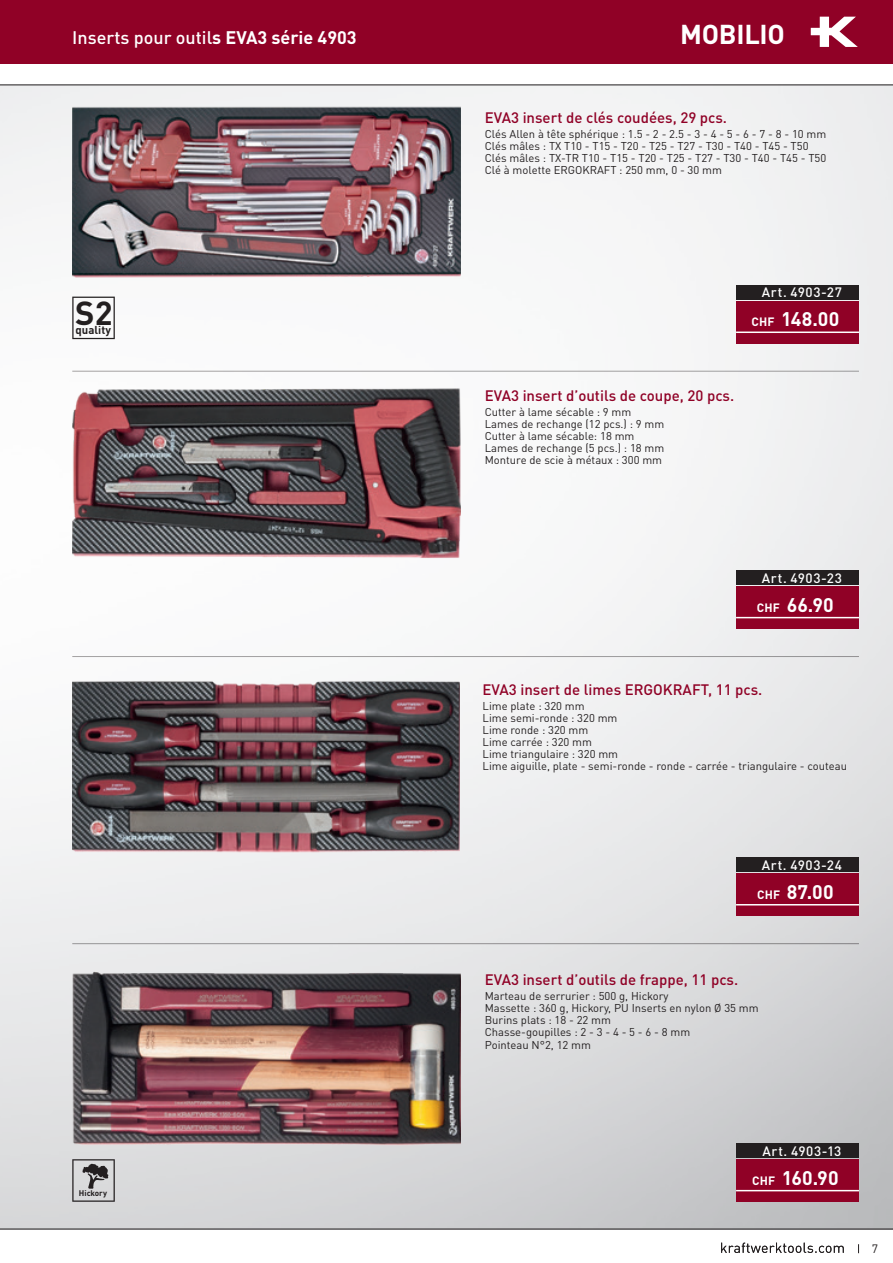
<style>
.page{position:relative;width:893px;height:1263px;background:#fff}
.page>*{position:absolute;margin:0;border:0;box-sizing:border-box;transform-origin:0 0}
.t1{font:700 32.85px "DIN Pro";color:#231f20}
.t2{font:700 27px "DIN Pro";letter-spacing:-.01em;color:#fff}
.t3{font:700 19.5px "DIN Pro";letter-spacing:.005em;color:#fff}
.t4{font:500 18px "DIN Pro";color:#fff}
.t5{font:500 15px "DIN Pro";color:#900126}
.t6{font:500 13.5px "DIN Pro";letter-spacing:.05em;color:#fff}
.t7{font:12px "DIN Pro";color:#231f20}
.t8{font:700 11.4px "DIN Pro";color:#231f20}
.t9{font:11.25px/12px "DIN Pro";color:#231f20}
.t10{font:700 8.1px "DIN Pro";color:#231f20}
.s1{font-weight:700}
.s2{font-size:12px}
</style>
<div class="page">
<img style="left:0;top:86px;width:893px;height:1142px">
<div style="left:0;top:0;width:893px;height:64px;background:#900126"></div>
<svg style="left:811px;top:17px;width:47px;height:30px"></svg>
<hr style="left:0;top:85px;width:893px;height:1px;background:#231f20">
<hr style="left:0;top:1228px;width:893px;height:1px;background:#231f20">
<svg style="left:721px;top:1243px;width:123px;height:10px"></svg>
<img style="left:72px;top:384px;width:388px;height:177px">
<img style="left:72px;top:678px;width:387px;height:175px">
<img style="left:72px;top:106px;width:388px;height:177px">
<svg style="left:72px;top:297px;width:43px;height:42px"></svg>
<img style="left:72px;top:968px;width:388px;height:177px">
<svg style="left:72px;top:1159px;width:43px;height:43px"></svg>
<hr style="left:72px;top:371px;width:787px;height:1px;background:#231f20">
<hr style="left:72px;top:656px;width:787px;height:1px;background:#231f20">
<hr style="left:72px;top:943px;width:787px;height:1px;background:#231f20">
<div style="left:736px;top:587px;width:123px;height:42px;background:#900126"></div>
<hr style="left:736px;top:617px;width:123px;height:1px;background:#fff">
<div style="left:736px;top:874px;width:123px;height:42px;background:#900126"></div>
<hr style="left:736px;top:904px;width:123px;height:1px;background:#fff">
<div style="left:736px;top:570px;width:123px;height:15px;background:#231f20"></div>
<div style="left:736px;top:857px;width:123px;height:15px;background:#231f20"></div>
<div style="left:736px;top:301px;width:123px;height:42px;background:#900126"></div>
<hr style="left:736px;top:331px;width:123px;height:2px;background:#fff">
<div style="left:736px;top:285px;width:123px;height:14px;background:#231f20"></div>
<div style="left:736px;top:1160px;width:123px;height:42px;background:#900126"></div>
<hr style="left:736px;top:1190px;width:123px;height:1px;background:#fff">
<div style="left:736px;top:1143px;width:123px;height:15px;background:#231f20"></div>
<h3 class="t4" style="left:72px;top:24px;width:286px">Inserts pour outil<span class="s1">s EVA3 série 4903</span></h3>
<h1 class="t1" style="left:75px;top:287px;width:39px">S2</h1>
<p class="t8" style="left:76px;top:321px;width:37px">quality</p>
<p class="t10" style="left:79px;top:1187px;width:30px">Hickory</p>
<h2 class="t2" style="left:680px;top:13px;width:106px">MOBILIO</h2>
<h3 class="t5" style="left:485px;top:106px;width:244px">EVA3 insert de clés coudées, 29 pcs.</h3>
<p class="t9" style="left:485px;top:127px;width:343px">Clés Allen à tête sphérique : 1.5 - 2 - 2.5 - 3 - 4 - 5 - 6 - 7 - 8 - 10 mm Clés mâles : TX T10 - T15 - T20 - T25 - T27 - T30 - T40 - T45 - T50<br>Clés mâles : TX-TR T10 - T15 - T20 - T25 - T27 - T30 - T40 - T45 - T50<br>Clé à molette ERGOKRAFT : 250 mm, 0 - 30 mm</p>
<p class="t6" style="left:762px;top:282px;width:82px">Art. 4903-27</p>
<h3 class="t3" style="left:751px;top:304px;width:90px"><span class="s2">CHF</span> 148.00</h3>
<h3 class="t5" style="left:485px;top:384px;width:251px">EVA3 insert d’outils de coupe, 20 pcs.</h3>
<p class="t9" style="left:485px;top:405px;width:181px">Cutter à lame sécable : 9 mm<br>Lames de rechange (12 pcs.) : 9 mm<br>Cutter à lame sécable: 18 mm<br>Lames de rechange (5 pcs.) : 18 mm<br>Monture de scie à métaux : 300 mm</p>
<p class="t6" style="left:762px;top:567px;width:82px">Art. 4903-23</p>
<h3 class="t3" style="left:757px;top:589px;width:78px"><span class="s2">CHF</span> 66.90</h3>
<h3 class="t5" style="left:483px;top:678px;width:281px">EVA3 insert de limes ERGOKRAFT, 11 pcs.</h3>
<p class="t9" style="left:483px;top:699px;width:366px">Lime plate : 320 mm<br>Lime semi-ronde : 320 mm<br>Lime ronde : 320 mm<br>Lime carrée : 320 mm<br>Lime triangulaire : 320 mm<br>Lime aiguille, plate - semi-ronde - ronde - carrée - triangulaire - couteau</p>
<p class="t6" style="left:762px;top:854px;width:82px">Art. 4903-24</p>
<h3 class="t3" style="left:757px;top:877px;width:78px"><span class="s2">CHF</span> 87.00</h3>
<h3 class="t5" style="left:485px;top:968px;width:255px">EVA3 insert d’outils de frappe, 11 pcs.</h3>
<p class="t9" style="left:485px;top:990px;width:275px">Marteau de serrurier : 500 g, Hickory<br>Massette : 360 g, Hickory, PU Inserts en nylon Ø 35 mm<br>Burins plats : 18 - 22 mm<br>Chasse-goupilles : 2 - 3 - 4 - 5 - 6 - 8 mm<br>Pointeau N°2, 12 mm</p>
<p class="t6" style="left:762px;top:1140px;width:81px">Art. 4903-13</p>
<h3 class="t3" style="left:752px;top:1162px;width:88px"><span class="s2">CHF</span> 160.90</h3>
<p class="t7" style="left:872px;top:1239px;width:8px">7</p>
</div>
